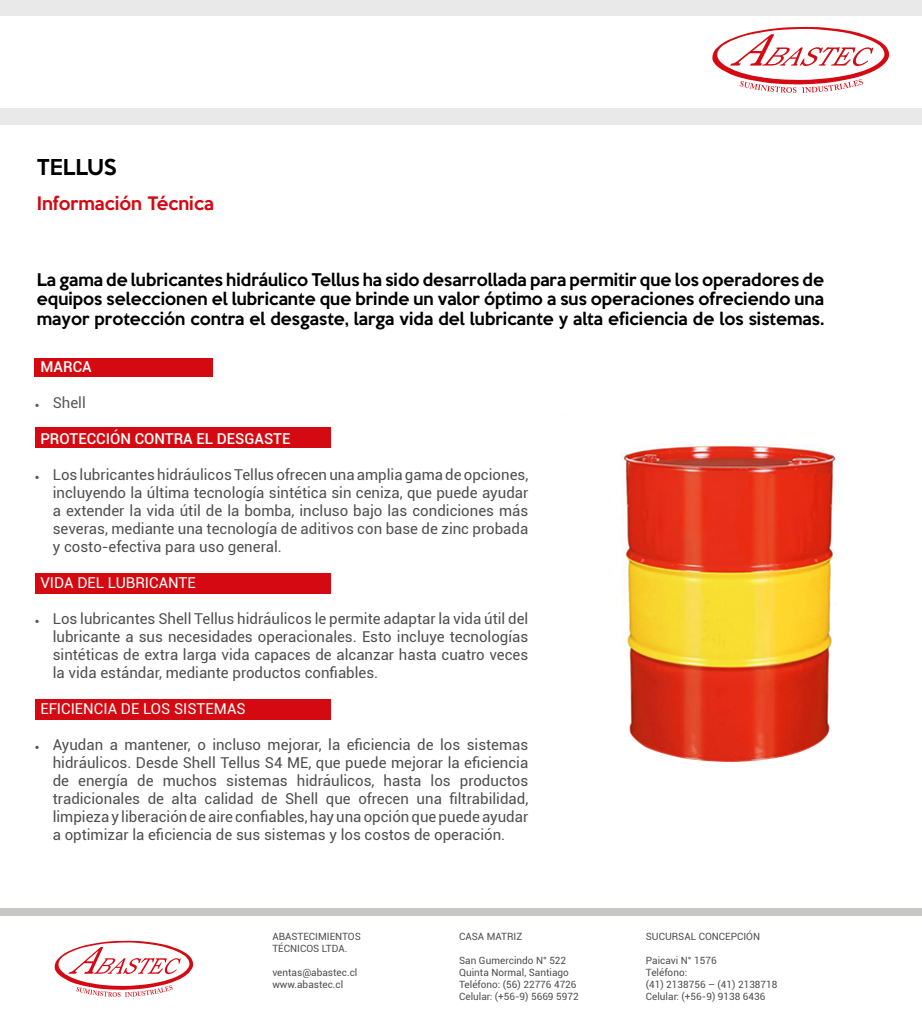
<style>
.page{position:relative;width:922px;height:1021px;background:#fff}
.page>*{position:absolute;margin:0;border:0;box-sizing:border-box;transform-origin:0 0}
.t1{font:500 20px "Keep Calm";color:#000}
.t2{font:500 17px "Keep Calm";color:#d50911}
.t3{font:500 16px/19.2px "Keep Calm";color:#000;text-align:justify}
.t4{font:15px/18px "Roboto";color:#504f4f;text-align:justify}
.t5{font:15px "Roboto";color:#fff}
.t6{font:500 15px "Roboto";color:#fff}
.t7{font:15px "Roboto";color:#575756}
.t8{font:10px "Roboto";color:#504f4f}
.s1{font-family:"Minion Pro";font-size:12px}
</style>
<div class="page">
<div style="left:0;top:0;width:921px;height:124px;background:#e9e9e9"></div>
<div style="left:0;top:16px;width:921px;height:92px;background:#fff"></div>
<div style="left:0;top:908px;width:921px;height:7px;background:#c7c7c6"></div>
<svg style="left:54px;top:940px;width:140px;height:56px"></svg>
<svg style="left:712px;top:26px;width:178px;height:67px"></svg>
<div style="left:35px;top:427px;width:295px;height:21px;background:#d50911"></div>
<div style="left:35px;top:573px;width:295px;height:20px;background:#d50911"></div>
<div style="left:35px;top:699px;width:295px;height:20px;background:#d50911"></div>
<div style="left:35px;top:358px;width:178px;height:18px;background:#d50911"></div>
<img style="left:621px;top:444px;width:218px;height:318px">
<p class="t1" style="left:37px;top:149px;width:81px">TELLUS</p>
<p class="t2" style="left:37px;top:188px;width:179px">Información Técnica</p>
<p class="t3" style="left:37px;top:269px;width:788px">La gama de lubricantes hidráulico Tellus ha sido desarrollada para permitir que los operadores de equipos seleccionen el lubricante que brinde un valor óptimo a sus operaciones ofreciendo una mayor protección contra el desgaste, larga vida del lubricante y alta eficiencia de los sistemas.</p>
<p class="t6" style="left:40px;top:356px;width:53px">MARCA</p>
<p class="t7" style="left:35px;top:392px;width:53px"><span class="s1">•</span> Shell</p>
<p class="t6" style="left:40px;top:428px;width:251px">PROTECCIÓN CONTRA EL DESGASTE</p>
<p class="t4" style="left:53px;top:465px;width:477px;text-indent:-18px"><span class="s1">•</span> Los lubricantes hidráulicos Tellus ofrecen una amplia gama de opciones, incluyendo la última tecnología sintética sin ceniza, que puede ayudar a extender la vida útil de la bomba, incluso bajo las condiciones más severas, mediante una tecnología de aditivos con base de zinc probada y costo-efectiva para uso general.</p>
<p class="t5" style="left:40px;top:572px;width:157px">VIDA DEL LUBRICANTE</p>
<p class="t4" style="left:53px;top:609px;width:477px;text-indent:-18px"><span class="s1">•</span> Los lubricantes Shell Tellus hidráulicos le permite adaptar la vida útil del lubricante a sus necesidades operacionales. Esto incluye tecnologías sintéticas de extra larga vida capaces de alcanzar hasta cuatro veces la vida estándar, mediante productos confiables.</p>
<p class="t5" style="left:40px;top:698px;width:207px">EFICIENCIA DE LOS SISTEMAS</p>
<p class="t4" style="left:53px;top:735px;width:477px;text-indent:-18px"><span class="s1">•</span> Ayudan a mantener, o incluso mejorar, la eficiencia de los sistemas hidráulicos. Desde Shell Tellus S4 ME, que puede mejorar la eficiencia de energía de muchos sistemas hidráulicos, hasta los productos tradicionales de alta calidad de Shell que ofrecen una filtrabilidad, limpieza y liberación de aire confiables, hay una opción que puede ayudar a optimizar la eficiencia de sus sistemas y los costos de operación.</p>
<p class="t8" style="left:272px;top:928px;width:90px">ABASTECIMIENTOS</p>
<p class="t8" style="left:272px;top:940px;width:77px">TÉCNICOS LTDA.</p>
<p class="t8" style="left:272px;top:964px;width:87px">ventas@abastec.cl</p>
<p class="t8" style="left:272px;top:976px;width:72px">www.abastec.cl</p>
<p class="t8" style="left:459px;top:928px;width:65px">CASA MATRIZ</p>
<p class="t8" style="left:459px;top:952px;width:109px">San Gumercindo N° 522</p>
<p class="t8" style="left:459px;top:964px;width:111px">Quinta Normal, Santiago</p>
<p class="t8" style="left:459px;top:976px;width:119px">Teléfono: (56) 22776 4726</p>
<p class="t8" style="left:459px;top:988px;width:121px">Celular: (+56-9) 5669 5972</p>
<p class="t8" style="left:645px;top:928px;width:116px">SUCURSAL CONCEPCIÓN</p>
<p class="t8" style="left:645px;top:952px;width:72px">Paicavi N° 1576</p>
<p class="t8" style="left:645px;top:964px;width:43px">Teléfono:</p>
<p class="t8" style="left:645px;top:976px;width:133px">(41) 2138756 – (41) 2138718</p>
<p class="t8" style="left:645px;top:988px;width:121px">Celular: (+56-9) 9138 6436</p>
</div>
